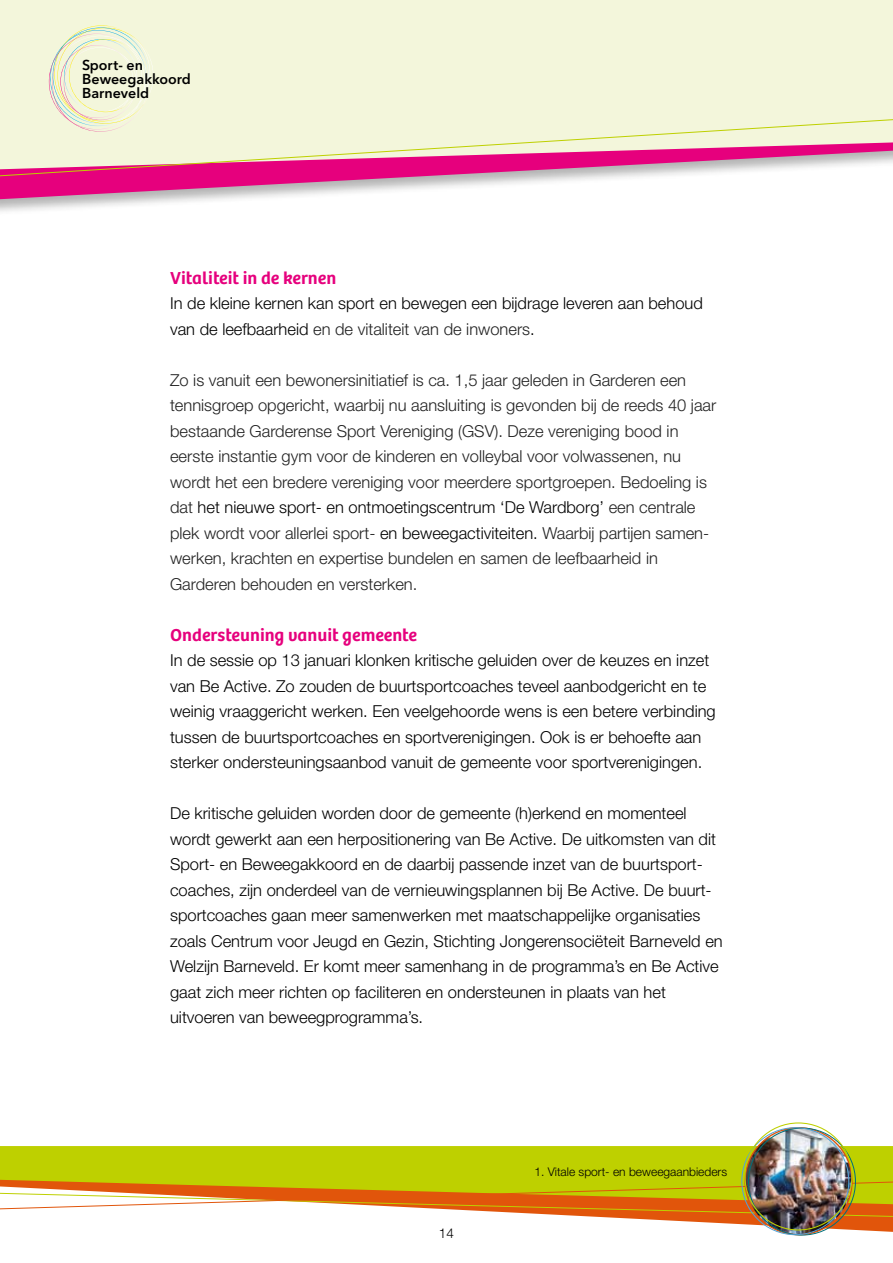
<style>
.page{position:relative;width:893px;height:1263px;background:#fff}
.page>*{position:absolute;margin:0;border:0;box-sizing:border-box;transform-origin:0 0}
.t1{font:600 18px "Bree";color:#e6007d}
.t2{font:300 16.5px/25.5px "Helvetica Neue";color:#000}
.t3{font:300 16.5px/25.5px "Helvetica Neue";color:#222}
.t4{font:600 14.25px/14px "Avenir Next";color:#000}
.t5{font:300 13.5px "Helvetica Neue";color:#000}
.t6{font:300 12px "Helvetica Neue";color:#000}
.s1{color:#222}
.s2{color:#000}
</style>
<div class="page">
<div style="left:0;top:1146px;width:893px;height:33px;background:#bed000"></div>
<svg style="left:641px;top:1219px;width:252px;height:17px"></svg>
<svg style="left:0;top:1179px;width:893px;height:40px"></svg>
<div style="left:0;top:60px;width:893px;height:156px;background:#000;opacity:.3"></div>
<svg style="left:0;top:178px;width:893px;height:22px"></svg>
<div style="left:0;top:0;width:893px;height:116px;background:#f3f6db"></div>
<img style="left:149px;top:35px;width:4px;height:81px">
<img style="left:60px;top:25px;width:90px;height:63px">
<img style="left:49px;top:53px;width:2px;height:63px">
<svg style="left:51px;top:28px;width:98px;height:88px;background:#eff2d7"></svg>
<svg style="left:0;top:116px;width:893px;height:62px;background:#ecb9c1"></svg>
<img style="left:745px;top:1128px;width:107px;height:107px;border-radius:53px">
<p class="t4" style="left:82px;top:58px;width:110px">Sport- en<br>Beweegakkoord<br>Barneveld</p>
<p class="t1" style="left:170px;top:267px;width:168px">Vitaliteit in de kernen</p>
<p class="t2" style="left:170px;top:290px;width:534px">In de kleine kernen kan sport en bewegen een bijdrage leveren aan behoud van de leefbaarheid <span class="s1">en de vitaliteit van de inwoners</span>.</p>
<p class="t3" style="left:170px;top:367px;width:548px">Zo is vanuit een bewonersinitiatief is ca. 1,5 jaar geleden in Garderen een tennisgroep opgericht, waarbij nu aansluiting is gevonden bij de reeds 40 jaar bestaande Garderense Sport Vereniging (GSV). Deze vereniging bood in eerste instantie gym voor de kinderen en volleybal voor volwassenen, nu wordt het een bredere vereniging voor meerdere sportgroepen. Bedoeling is dat <span class="s2">het nieuwe sport- en ontmoetingscentrum ‘De Wardborg’</span> een centrale plek wordt voor allerlei sport- <span class="s2">en beweegactiviteiten.</span> Waarbij partijen samen&shy;werken, krachten en expertise bundelen en samen de leefbaarheid in Garderen behouden en versterken.</p>
<p class="t1" style="left:170px;top:624px;width:248px">Ondersteuning vanuit gemeente</p>
<p class="t2" style="left:170px;top:647px;width:547px">In de sessie op 13 januari klonken kritische geluiden over de keuzes en inzet van Be Active. Zo zouden de buurtsportcoaches teveel aanbodgericht en te weinig vraaggericht werken. Een veelgehoorde wens is een betere verbinding tussen de buurtsportcoaches en sportverenigingen. Ook is er behoefte aan sterker ondersteuningsaanbod vanuit de gemeente voor sportverenigingen.</p>
<p class="t2" style="left:170px;top:800px;width:554px">De kritische geluiden worden door de gemeente (h)erkend en momenteel wordt gewerkt aan een herpositionering van Be Active. De uitkomsten van dit Sport- en Beweegakkoord en de daarbij passende inzet van de buurtsport&shy;coaches, zijn onderdeel van de vernieuwingsplannen bij Be Active. De buurt&shy;sportcoaches gaan meer samenwerken met maatschappelijke organisaties zoals Centrum voor Jeugd en Gezin, Stichting Jongerensociëteit Barneveld en Welzijn Barneveld. Er komt meer samenhang in de programma’s en Be Active gaat zich meer richten op faciliteren en ondersteunen in plaats van het uitvoeren van beweegprogramma’s.</p>
<p class="t5" style="left:439px;top:1225px;width:17px">14</p>
<p class="t6" style="left:534px;top:1164px;width:194px">1. Vitale sport- en beweegaanbieders</p>
</div>
